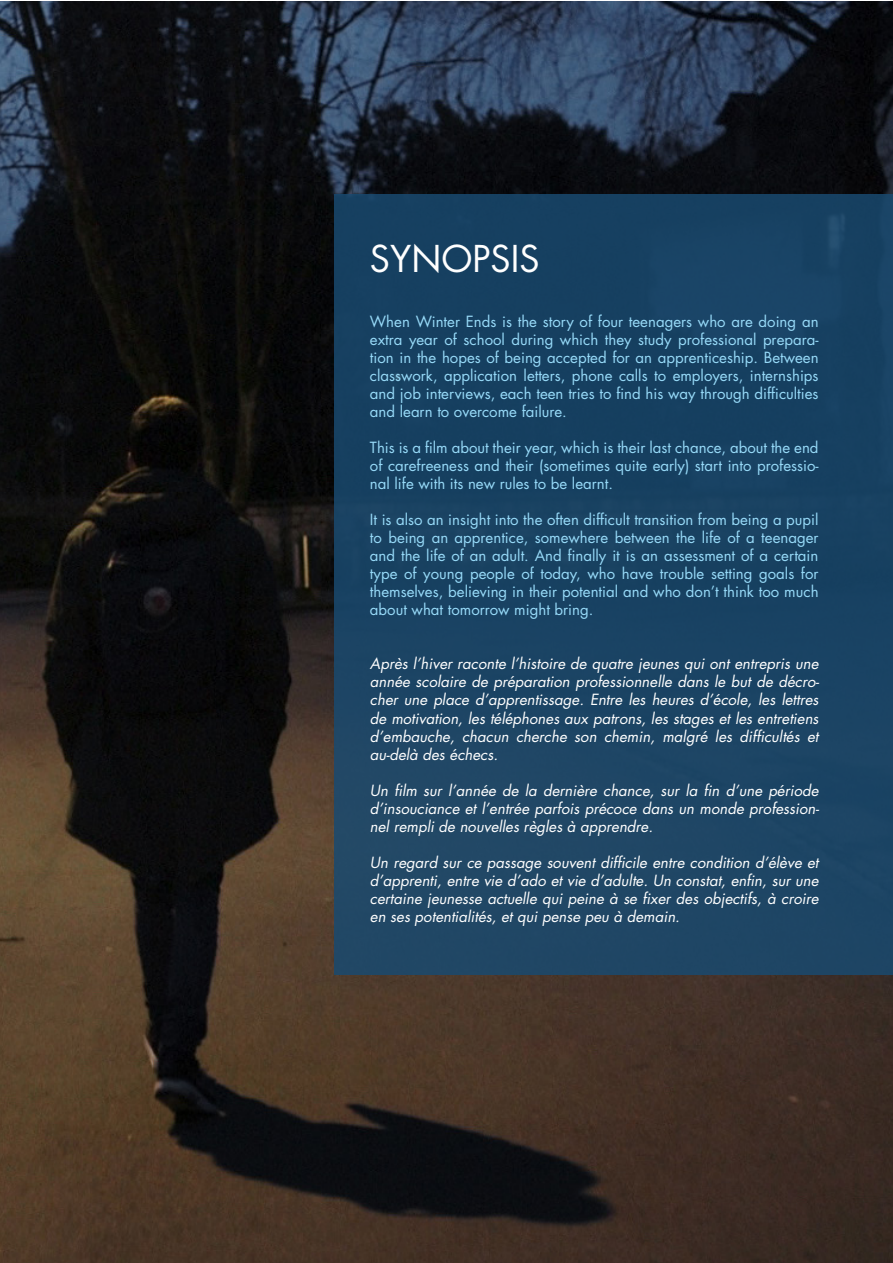
<style>
.page{position:relative;width:893px;height:1263px;background:#fff}
.page>*{position:absolute;margin:0;border:0;box-sizing:border-box;transform-origin:0 0}
.t1{font:36px "Futura";color:#fff}
.t2{font:15px/18px "Futura";color:#97daf8;text-align:justify}
.t3{font:italic 15px/18px "Futura";color:#fff;text-align:justify}
</style>
<div class="page">
<img style="left:0;top:1px;width:892px;height:1262px">
<div style="left:335px;top:194px;width:557px;height:780px;background:#1a4363"></div>
<h1 class="t1" style="left:370px;top:234px;width:171px">SYNOPSIS</h1>
<p class="t2" style="left:370px;top:313px;width:450px">When Winter Ends is the story of four teenagers who are doing an extra year of school during which they study professional prepara&shy;tion in the hopes of being accepted for an apprenticeship. Between classwork, application letters, phone calls to employers, internships and job interviews, each teen tries to find his way through difficulties and learn to overcome failure.</p>
<p class="t2" style="left:370px;top:439px;width:450px">This is a film about their year, which is their last chance, about the end of carefreeness and their (sometimes quite early) start into professio&shy;nal life with its new rules to be learnt.</p>
<p class="t2" style="left:370px;top:511px;width:450px">It is also an insight into the often difficult transition from being a pupil to being an apprentice, somewhere between the life of a teenager and the life of an adult. And finally it is an assessment of a certain type of young people of today, who have trouble setting goals for themselves, believing in their potential and who don’t think too much about what tomorrow might bring.</p>
<p class="t3" style="left:370px;top:655px;width:451px">Après l’hiver raconte l’histoire de quatre jeunes qui ont entrepris une année scolaire de préparation professionnelle dans le but de décro&shy;cher une place d’apprentissage. Entre les heures d’école, les lettres de motivation, les téléphones aux patrons, les stages et les entretiens d’embauche, chacun cherche son chemin, malgré les difficultés et au-delà des échecs.</p>
<p class="t3" style="left:370px;top:781px;width:451px">Un film sur l’année de la dernière chance, sur la fin d’une période d’insouciance et l’entrée parfois précoce dans un monde profession&shy;nel rempli de nouvelles règles à apprendre.</p>
<p class="t3" style="left:370px;top:853px;width:450px">Un regard sur ce passage souvent difficile entre condition d’élève et d’apprenti, entre vie d’ado et vie d’adulte. Un constat, enfin, sur une certaine jeunesse actuelle qui peine à se fixer des objectifs, à croire en ses potentialités, et qui pense peu à demain.</p>
</div>
